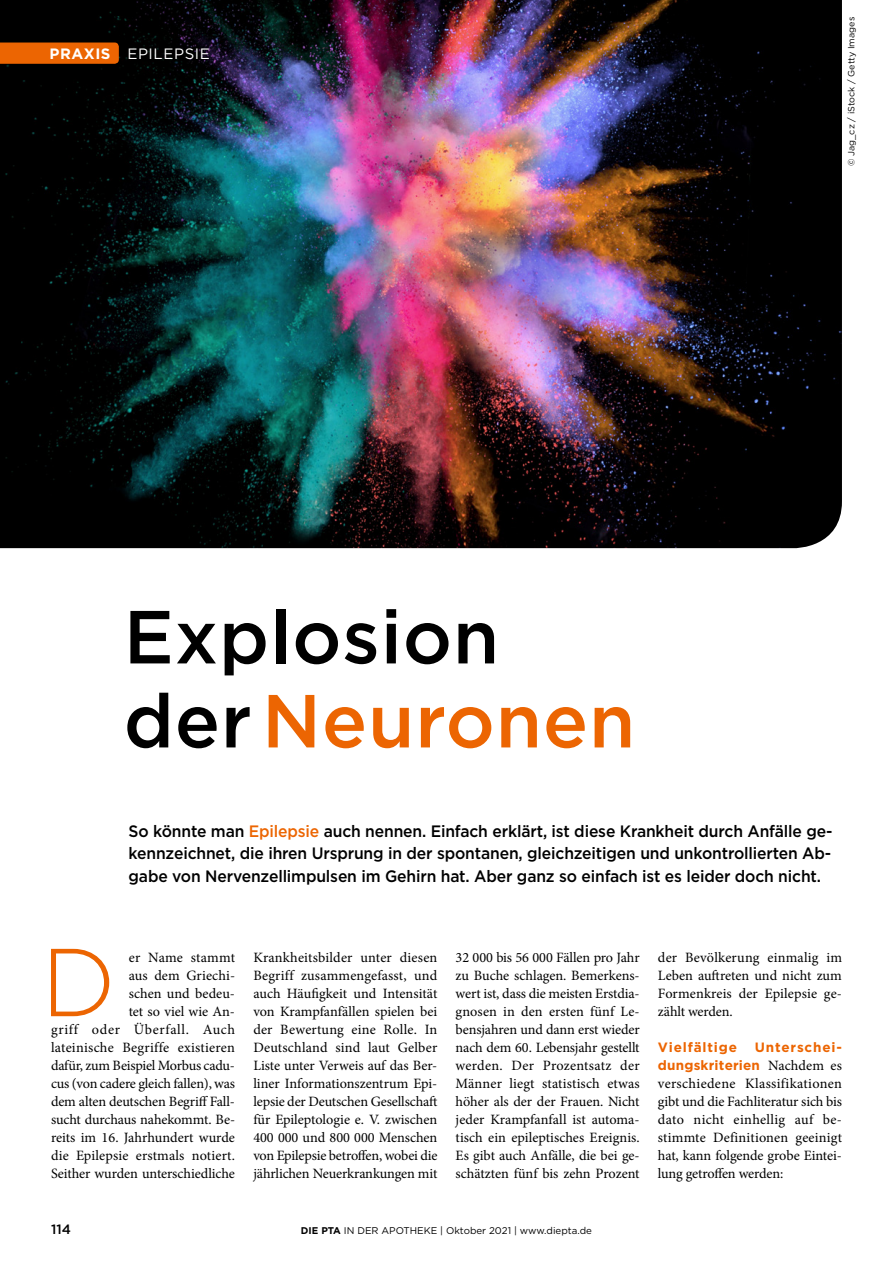
<style>
.page{position:relative;width:893px;height:1263px;background:#fff}
.page>*{position:absolute;margin:0;border:0;box-sizing:border-box;transform-origin:0 0}
.t1{font:300 96.15px "Gotham";color:#ec6502}
.t2{font:500 75px/84px "Gotham";letter-spacing:.01em;color:#000}
.t3{font:500 16.5px/22.5px "Gotham";letter-spacing:-.01em;color:#000;text-align:justify;scale:.95 1}
.t4{font:15px "Gotham";letter-spacing:.04em;color:#fff}
.t5{font:14.25px/18px "Minion Pro";letter-spacing:-.005em;color:#000;text-align:justify}
.t6{font:700 13.5px/18px "Gotham";letter-spacing:.015em;color:#ec6502;text-align:right}
.t7{font:700 13.5px "Gotham";letter-spacing:.06em;color:#ec6502}
.t8{font:500 13.5px "Gotham";color:#000}
.t9{font:9.75px "Gotham";color:#000}
.t10{font:9px "Gotham";color:#000}
.s1{font-weight:700}
.s2{color:#ec6502}
.s3{font-family:"Minion Pro";font-weight:400;font-size:14.25px;color:#000}
</style>
<div class="page">
<img style="left:0;top:0;width:842px;height:548px">
<div style="left:0;top:43px;width:119px;height:21px;background:#ec6502"></div>
<p class="t4" style="left:50px;top:44px;width:162px"><span class="s1">PRAXIS</span> EPILEPSIE</p>
<p class="t10" style="left:845px;top:166px;width:151px;rotate:-90deg">© Jag_cz / iStock / Getty Images</p>
<h2 class="t2" style="left:124px;top:594px;width:513px">Explosion der<span class="s2">Neuronen</span></h2>
<p class="t3" style="left:129px;top:819px;width:742px">So könnte man <span class="s2">Epilepsie</span> auch nennen. Einfach erklärt, ist diese Krankheit durch Anfälle ge&shy;kennzeichnet, die ihren Ursprung in der spontanen, gleichzeitigen und unkontrollierten Ab&shy;gabe von Nervenzellimpulsen im Gehirn hat. Aber ganz so einfach ist es leider doch nicht.</p>
<h1 class="t1" style="left:41px;top:921px;width:77px">D</h1>
<p class="t5" style="left:51px;top:949px;width:186px;text-align:right">er Name stammt<br>aus dem Griechi-<br>schen und bedeu-<br>tet so viel wie An-<br>griff oder Überfall. Auch lateinische Begriffe existieren dafür, zum Beispiel Morbus cadu&shy;cus (von cadere gleich fallen), was dem alten deutschen Begriff Fall&shy;sucht durchaus nahekommt. Be&shy;reits im 16. Jahrhundert wurde die Epilepsie erstmals notiert.<br>Seither wurden unterschiedliche</p>
<p class="t5" style="left:253px;top:949px;width:186px">Krankheitsbilder unter diesen Begriff zusammengefasst, und auch Häufigkeit und Intensität von Krampfanfällen spielen bei der Bewertung eine Rolle. In Deutschland sind laut Gelber Liste unter Verweis auf das Ber&shy;liner Informationszentrum Epi&shy;lepsie der Deutschen Gesellschaft für Epileptologie e. V. zwischen 400 000 und 800 000 Menschen von Epilepsie betroffen, wobei die jährlichen Neuerkrankungen mit</p>
<p class="t5" style="left:456px;top:949px;width:186px">32 000 bis 56 000 Fällen pro Jahr zu Buche schlagen. Bemerkens&shy;wert ist, dass die meisten Erstdia&shy;gnosen in den ersten fünf Le&shy;bensjahren und dann erst wieder nach dem 60. Lebensjahr gestellt werden. Der Prozentsatz der Männer liegt statistisch etwas höher als der der Frauen. Nicht jeder Krampfanfall ist automa&shy;tisch ein epileptisches Ereignis.<br>Es gibt auch Anfälle, die bei ge&shy;schätzten fünf bis zehn Prozent</p>
<p class="t5" style="left:658px;top:949px;width:186px">der Bevölkerung einmalig im Leben auftreten und nicht zum Formenkreis der Epilepsie ge&shy;zählt werden.</p>
<p class="t7" style="left:658px;top:1038px;width:81px">Vielfältige</p>
<p class="t6" style="left:658px;top:1038px;width:185px">Unterschei&shy;dungskriterien <span class="s3">Nachdem es</span></p>
<p class="t5" style="left:658px;top:1075px;width:186px">verschiedene Klassifikationen gibt und die Fachliteratur sich bis dato nicht einhellig auf be&shy;stimmte Definitionen geeinigt hat, kann folgende grobe Eintei&shy;lung getroffen werden:</p>
<p class="t8" style="left:51px;top:1220px;width:21px">114</p>
<p class="t9" style="left:301px;top:1224px;width:292px"><span class="s1">DIE PTA</span> IN DER APOTHEKE | Oktober 2021 | www.diepta.de</p>
</div>
